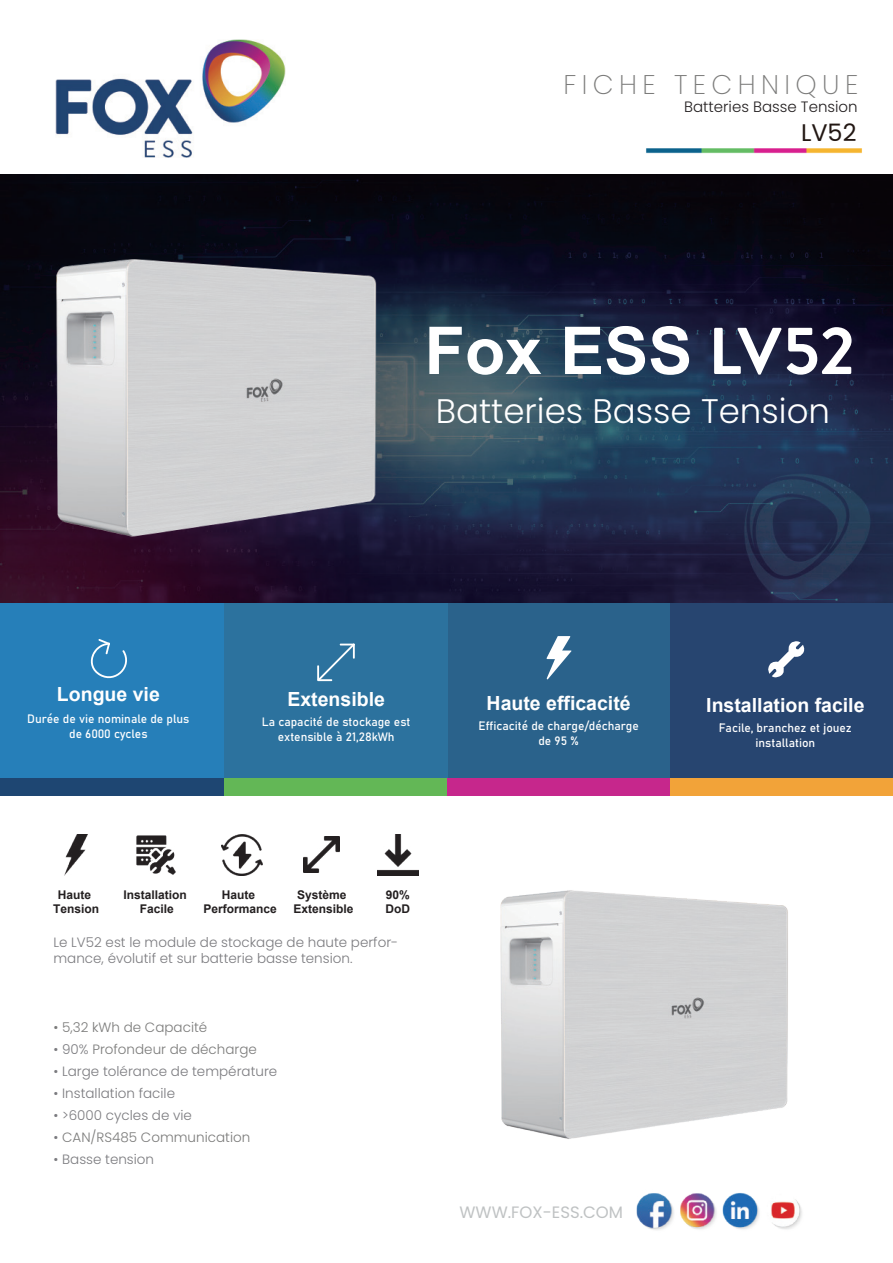
<style>
.page{position:relative;width:893px;height:1263px;background:#fff}
.page>*{position:absolute;margin:0;border:0;box-sizing:border-box;transform-origin:0 0}
.t1{font:700 66px "Arial";color:#fff}
.t2{font:300 34.05px "Poppins";color:#fff}
.t3{font:200 27px "Poppins";letter-spacing:.2em;color:#7b7b7a}
.t4{font:24px "Poppins";color:#221713}
.t5{font:700 19.5px "Arial";color:#fff}
.t6{font:16.5px "Poppins";color:#bfc2c3}
.t7{font:300 15px "Poppins";color:#231f20}
.t8{font:300 13.5px/16.5px "Poppins";color:#7b7b7f}
.t9{font:300 13.5px "Poppins";color:#7b7b7a}
.t10{font:12px/15px "Bahnschrift";color:#fff;text-align:center}
.t11{font:700 12px/14.4px "Arial";color:#231f20;text-align:center}
.s1{font-family:"Brandon Text"}
.s2{color:#7b7b7f}
</style>
<div class="page">
<img style="left:0;top:175px;width:893px;height:447px">
<img style="left:646px;top:148px;width:216px;height:6px">
<img style="left:56px;top:40px;width:229px;height:117px">
<div style="left:1px;top:603px;width:223px;height:175px;background:#267fb9"></div>
<div style="left:1px;top:778px;width:223px;height:17px;background:#1e4672"></div>
<div style="left:224px;top:603px;width:224px;height:175px;background:#2c729e"></div>
<div style="left:224px;top:778px;width:224px;height:17px;background:#63b756"></div>
<div style="left:448px;top:603px;width:222px;height:175px;background:#2a628b"></div>
<div style="left:448px;top:778px;width:222px;height:17px;background:#c6278c"></div>
<div style="left:670px;top:603px;width:223px;height:175px;background:#274570"></div>
<div style="left:670px;top:778px;width:223px;height:17px;background:#f2a339"></div>
<svg style="left:90px;top:639px;width:37px;height:40px"></svg>
<svg style="left:317px;top:643px;width:38px;height:38px"></svg>
<svg style="left:546px;top:636px;width:26px;height:44px"></svg>
<svg style="left:768px;top:641px;width:37px;height:37px"></svg>
<img style="left:64px;top:834px;width:24px;height:41px">
<img style="left:378px;top:834px;width:41px;height:41px">
<img style="left:304px;top:837px;width:35px;height:36px">
<img style="left:136px;top:835px;width:40px;height:40px">
<img style="left:221px;top:834px;width:41px;height:41px">
<img style="left:636px;top:1192px;width:166px;height:38px">
<img style="left:37px;top:241px;width:360px;height:320px">
<img style="left:500px;top:890px;width:288px;height:249px">
<h3 class="t3" style="left:563px;top:69px;width:296px">FICHE TECHNIQUE</h3>
<p class="t7" style="left:684px;top:98px;width:175px">Batteries Basse Tension</p>
<h3 class="t4" style="left:801px;top:118px;width:57px">LV52</h3>
<h1 class="t1" style="left:424px;top:304px;width:433px">Fox ESS <span class="s1">LV52</span></h1>
<h2 class="t2" style="left:436px;top:391px;width:396px">Batteries Basse Tension</h2>
<h3 class="t5" style="left:57px;top:680px;width:104px">Longue vie</h3>
<p class="t10" style="left:27px;top:710px;width:164px">Durée de vie nominale de plus de 6000 cycles</p>
<h3 class="t5" style="left:287px;top:685px;width:99px">Extensible</h3>
<p class="t10" style="left:262px;top:713px;width:150px">La capacité de stockage est extensible à 21,28kWh</p>
<h3 class="t5" style="left:487px;top:690px;width:146px">Haute efficacité</h3>
<p class="t10" style="left:478px;top:718px;width:162px">Efficacité de charge/décharge de 95 %</p>
<p class="t11" style="left:53px;top:888px;width:48px">Haute<br>Tension</p>
<p class="t11" style="left:123px;top:888px;width:65px">Installation<br>Facile</p>
<p class="t11" style="left:203px;top:888px;width:75px">Haute<br>Performance</p>
<p class="t11" style="left:293px;top:888px;width:62px">Système<br>Extensible</p>
<p class="t11" style="left:386px;top:888px;width:26px;text-align:left">90%<br>DoD</p>
<p class="t8" style="left:54px;top:934px;width:346px">Le LV52 est le module de stockage de haute perfor&shy;mance, évolutif et sur batterie basse tension.</p>
<p class="t9" style="left:54px;top:1020px;width:155px">• 5,32 kWh de Capacité</p>
<p class="t9" style="left:54px;top:1042px;width:205px"><span class="s2">• 90%</span> Profondeur de décharge</p>
<p class="t8" style="left:54px;top:1063px;width:225px">• Large tolérance de température</p>
<p class="t8" style="left:54px;top:1085px;width:123px">• Installation facile</p>
<p class="t8" style="left:54px;top:1107px;width:140px">• &gt;6000 cycles de vie</p>
<p class="t9" style="left:54px;top:1130px;width:198px"><span class="s2">•</span> CAN/RS485 Communication</p>
<p class="t8" style="left:54px;top:1151px;width:102px">• Basse tension</p>
<p class="t6" style="left:459px;top:1203px;width:165px">WWW.FOX-ESS.COM</p>
<h3 class="t5" style="left:706px;top:691px;width:160px">Installation facile</h3>
<p class="t10" style="left:719px;top:719px;width:134px">Facile, branchez et jouez installation</p>
</div>
